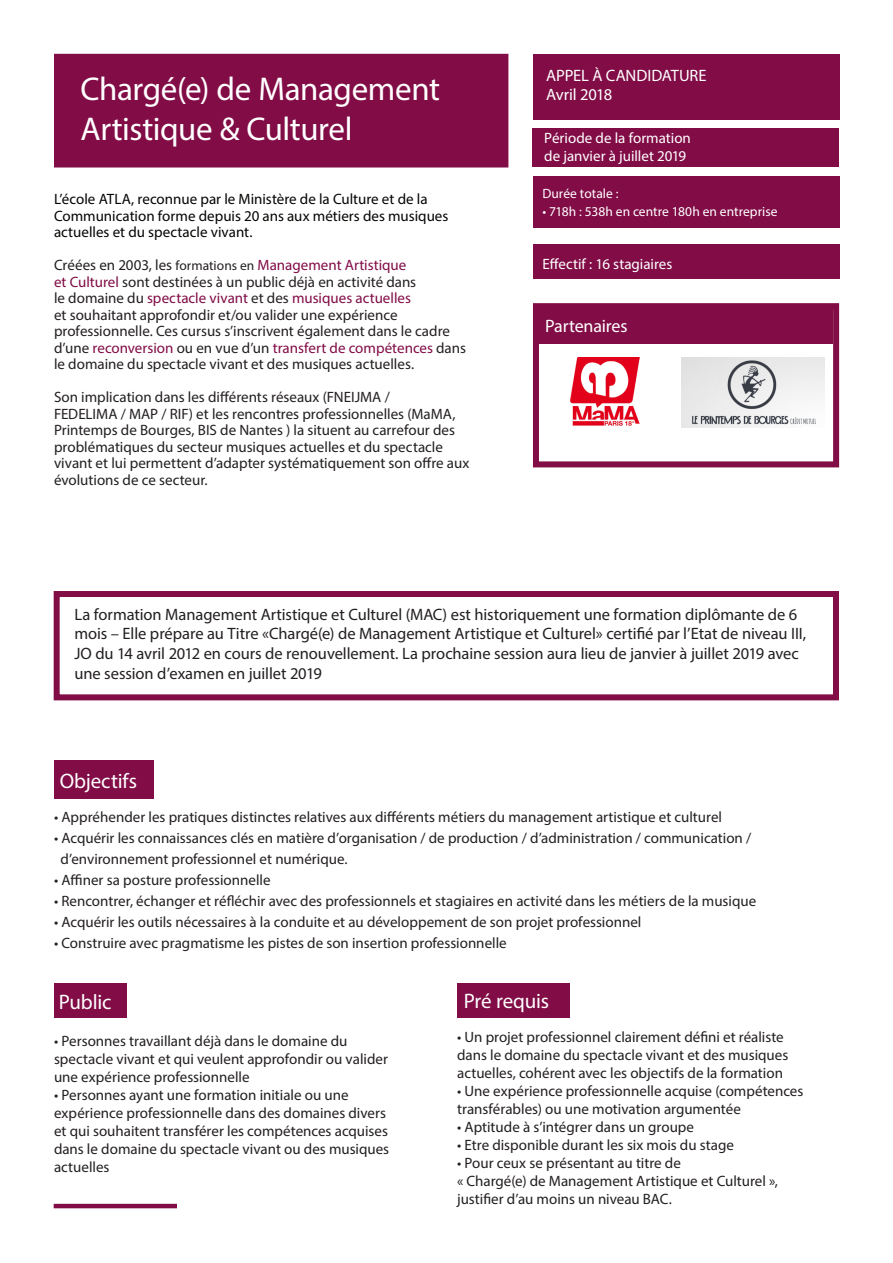
<style>
.page{position:relative;width:893px;height:1263px;background:#fff}
.page>*{position:absolute;margin:0;border:0;box-sizing:border-box;transform-origin:0 0}
.t1{font:33px/40.5px "Myriad Pro";letter-spacing:-.015em;color:#fff}
.t2{font:21px "Myriad Pro";letter-spacing:-.01em;color:#fff}
.t3{font:18px "Myriad Pro";letter-spacing:-.01em;color:#fff}
.t4{font:16.5px/19.8px "Myriad Pro";letter-spacing:-.005em;color:#231f20}
.t5{font:16.5px/19.8px "Myriad Pro";letter-spacing:-.01em;color:#fff}
.t6{font:15px/18px "Myriad Pro";color:#231f20}
.t7{font:15px/16.5px "Myriad Pro";color:#050503}
.t8{font:15px/18px "Myriad Pro";color:#fff}
.t9{font:13.5px "Myriad Pro";color:#fff}
.s1{font-size:13.5px}
.s2{color:#810c46}
</style>
<div class="page">
<div style="left:533px;top:129px;width:306px;height:38px;background:#810c46"></div>
<div style="left:533px;top:176px;width:306px;height:51px;background:#810c46"></div>
<div style="left:533px;top:244px;width:306px;height:35px;background:#810c46"></div>
<div style="left:533px;top:54px;width:306px;height:65px;background:#810c46"></div>
<div style="left:54px;top:760px;width:100px;height:38px;background:#810c46"></div>
<div style="left:54px;top:983px;width:73px;height:35px;background:#810c46"></div>
<div style="left:457px;top:983px;width:113px;height:35px;background:#810c46"></div>
<hr style="left:54px;top:1204px;width:123px;height:4px;background:#810c46">
<div style="left:536px;top:308px;width:297px;height:36px;background:#810c46"></div>
<div style="left:533px;top:303px;width:306px;height:164px;border:6px solid #810c46"></div>
<img style="left:571px;top:357px;width:69px;height:69px">
<div style="left:54px;top:54px;width:454px;height:113px;background:#810c46"></div>
<img style="left:682px;top:357px;width:142px;height:71px">
<div style="left:54px;top:591px;width:785px;height:109px;border:6px solid #810c46"></div>
<p class="t1" style="left:81px;top:68px;width:361px">Chargé(e) de Management<br>Artistique &amp; Culturel</p>
<p class="t7" style="left:54px;top:191px;width:396px">L’école ATLA, reconnue par le Ministère de la Culture et de la<br>Communication forme depuis 20 ans aux métiers des musiques actuelles et du spectacle vivant.</p>
<p class="t6" style="left:54px;top:257px;width:413px;line-height:16.5px">Créées en 2003, les <span class="s1">formations en</span> <span class="s2">Management Artistique<br>et Culturel</span> sont destinées à un public déjà en activité dans<br>le domaine du <span class="s2">spectacle vivant</span> et des <span class="s2">musiques actuelles<br></span>et souhaitant approfondir et/ou valider une expérience professionnelle. Ces cursus s’inscrivent également dans le cadre d’une <span class="s2">reconversion</span> ou en vue d’un <span class="s2">transfert de compétences</span> dans le domaine du spectacle vivant et des musiques actuelles.</p>
<p class="t6" style="left:54px;top:389px;width:417px;line-height:16.5px">Son implication dans les différents réseaux (FNEIJMA /<br>FEDELIMA / MAP / RIF) et les rencontres professionnelles (MaMA, Printemps de Bourges, BIS de Nantes ) la situent au carrefour des problématiques du secteur musiques actuelles et du spectacle vivant et lui permettent d’adapter systématiquement son offre aux évolutions de ce secteur.</p>
<p class="t5" style="left:546px;top:65px;width:162px">APPEL À CANDIDATURE<br>Avril 2018</p>
<p class="t8" style="left:544px;top:129px;width:148px">Période de la formation de janvier à juillet 2019</p>
<p class="t9" style="left:542px;top:185px;width:78px">Durée totale :</p>
<p class="t9" style="left:542px;top:203px;width:237px">• 718h : 538h en centre 180h en entreprise</p>
<p class="t8" style="left:542px;top:255px;width:132px">Effectif : 16 stagiaires</p>
<p class="t3" style="left:545px;top:314px;width:84px">Partenaires</p>
<p class="t4" style="left:74px;top:604px;width:733px">La formation Management Artistique et Culturel (MAC) est historiquement une formation diplômante de 6 mois – Elle prépare au Titre «Chargé(e) de Management Artistique et Culturel» certifié par l’Etat de niveau III, JO du 14 avril 2012 en cours de renouvellement. La prochaine session aura lieu de janvier à juillet 2019 avec une session d’examen en juillet 2019</p>
<p class="t2" style="left:60px;top:768px;width:79px">Objectifs</p>
<p class="t6" style="left:54px;top:808px;width:670px">• Appréhender les pratiques distinctes relatives aux différents métiers du management artistique et culturel</p>
<p class="t6" style="left:60px;top:827px;width:692px;line-height:21px;text-indent:-6px">• Acquérir les connaissances clés en matière d’organisation / de production / d’administration / communication / d’environnement professionnel et numérique.</p>
<p class="t6" style="left:54px;top:871px;width:218px">• Affiner sa posture professionnelle</p>
<p class="t6" style="left:54px;top:892px;width:704px">• Rencontrer, échanger et réfléchir avec des professionnels et stagiaires en activité dans les métiers de la musique</p>
<p class="t6" style="left:54px;top:913px;width:589px">• Acquérir les outils nécessaires à la conduite et au développement de son projet professionnel</p>
<p class="t6" style="left:54px;top:934px;width:454px">• Construire avec pragmatisme les pistes de son insertion professionnelle</p>
<p class="t2" style="left:59px;top:988px;width:54px">Public</p>
<p class="t2" style="left:464px;top:987px;width:87px">Pré requis</p>
<p class="t6" style="left:54px;top:1032px;width:335px">• Personnes travaillant déjà dans le domaine du spectacle vivant et qui veulent approfondir ou valider une expérience professionnelle</p>
<p class="t6" style="left:54px;top:1086px;width:337px">• Personnes ayant une formation initiale ou une expérience professionnelle dans des domaines divers et qui souhaitent transférer les compétences acquises dans le domaine du spectacle vivant ou des musiques actuelles</p>
<p class="t6" style="left:457px;top:1028px;width:333px">• Un projet professionnel clairement défini et réaliste dans le domaine du spectacle vivant et des musiques actuelles, cohérent avec les objectifs de la formation</p>
<p class="t6" style="left:457px;top:1082px;width:348px">• Une expérience professionnelle acquise (compétences transférables) ou une motivation argumentée</p>
<p class="t6" style="left:457px;top:1118px;width:238px">• Aptitude à s’intégrer dans un groupe</p>
<p class="t6" style="left:457px;top:1136px;width:278px">• Etre disponible durant les six mois du stage</p>
<p class="t6" style="left:457px;top:1154px;width:322px">• Pour ceux se présentant au titre de<br>« Chargé(e) de Management Artistique et Culturel », justifier d’au moins un niveau BAC.</p>
</div>
